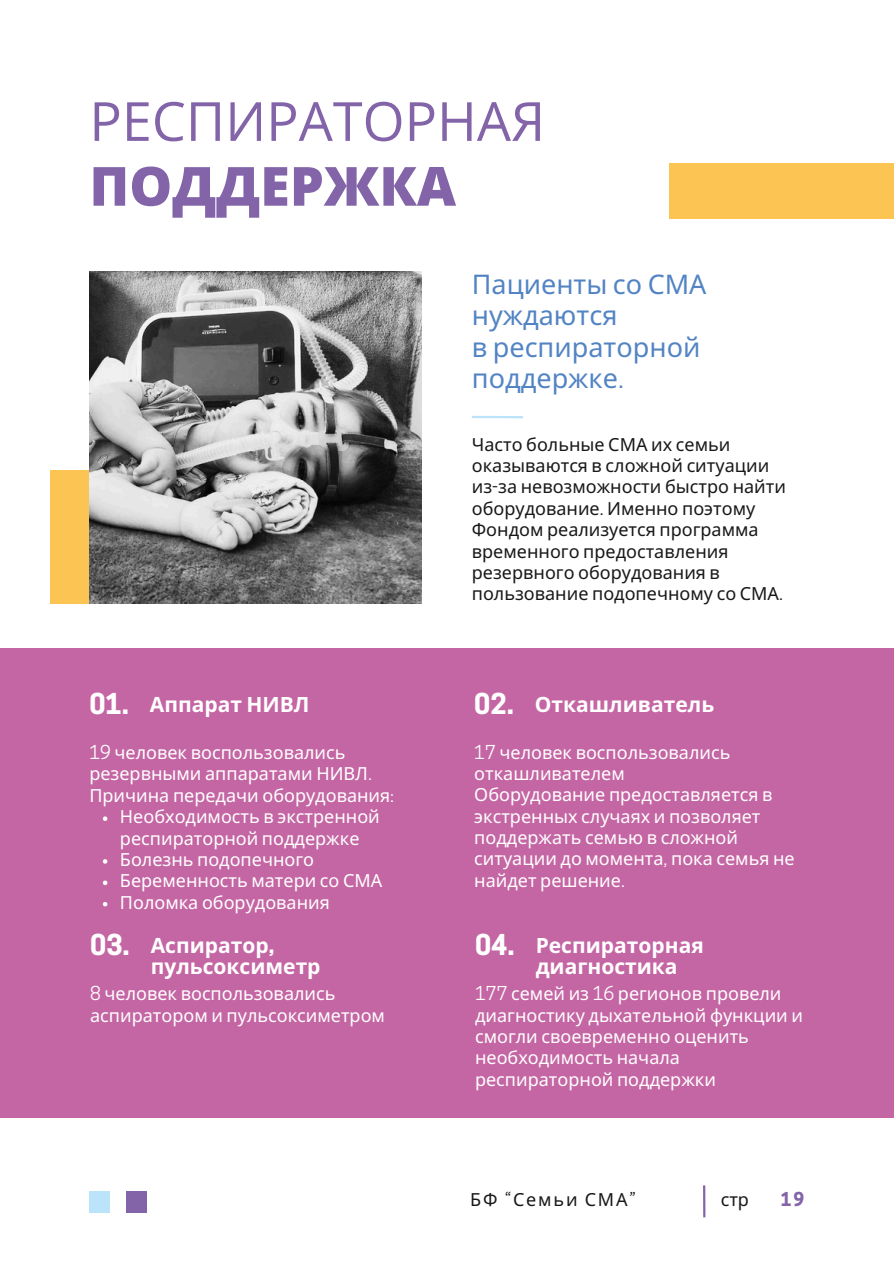
<style>
.page{position:relative;width:894px;height:1264px;background:#fff}
.page>*{position:absolute;margin:0;border:0;box-sizing:border-box;transform-origin:0 0}
.t1{font:54px "Open Sans";color:#8364a9}
.t2{font:800 54px "Open Sans";color:#8364a9}
.t3{font:27px/31.5px "Noto Sans";color:#5284c4}
.t4{font:700 27px "Cooper Hewitt";color:#fff}
.t5{font:700 21px/20.2px "Noto Sans";color:#fff}
.t6{font:18px/21.3px "Noto Sans";color:#fff}
.t7{font:18px/21.3px "Noto Sans";color:#191717}
.t8{font:18px "Noto Sans";letter-spacing:.1em;color:#191717}
.t9{font:700 18px "Cooper Hewitt";color:#8364a9}
.s1{font-family:"Cooper Hewitt"}
</style>
<div class="page">
<hr style="left:471px;top:416px;width:52px;height:2px;background:#bbe3fa">
<div style="left:0;top:648px;width:893px;height:469px;background:#c566a4"></div>
<div style="left:669px;top:163px;width:224px;height:56px;background:#fcc452"></div>
<div style="left:50px;top:469px;width:123px;height:134px;background:#fcc452"></div>
<img style="left:89px;top:271px;width:332px;height:332px">
<svg style="left:103px;top:816px;width:4px;height:5px"></svg>
<svg style="left:103px;top:859px;width:4px;height:4px"></svg>
<svg style="left:103px;top:880px;width:4px;height:5px"></svg>
<svg style="left:103px;top:902px;width:4px;height:4px"></svg>
<hr style="left:702px;top:1185px;width:3px;height:32px;background:#8364a9">
<div style="left:127px;top:1190px;width:20px;height:22px;background:#8364a9"></div>
<div style="left:89px;top:1190px;width:21px;height:22px;background:#bbe3fa"></div>
<h1 class="t1" style="left:89px;top:83px;width:457px">РЕСПИРАТОРНАЯ</h1>
<p class="t2" style="left:89px;top:148px;width:368px">ПОДДЕРЖКА</p>
<h3 class="t3" style="left:471px;top:267px;width:236px">Пациенты со СМА нуждаются<br>в респираторной поддержке<span class="s1">.</span></h3>
<h5 class="t7" style="left:471px;top:433px;width:315px">Часто больные СМА их семьи оказываются в сложной ситуации из<span class="s1">-</span>за невозможности быстро найти оборудование<span class="s1">.</span> Именно поэтому<br>Фондом реализуется программа временного предоставления резервного оборудования в</h5>
<h3 class="t7" style="left:471px;top:582px;width:312px">пользование подопечному со СМА<span class="s1">.</span></h3>
<h4 class="t4" style="left:89px;top:693px;width:41px">01.</h4>
<h5 class="t6" style="left:89px;top:741px;width:306px"><span class="s1">19</span> человек воспользовались резервными аппаратами НИВЛ<span class="s1">.<br></span>Причина передачи оборудования<span class="s1">:</span></h5>
<p class="t6" style="left:120px;top:805px;width:261px">Необходимость в экстренной респираторной поддержке<br>Болезнь подопечного</p>
<p class="t6" style="left:120px;top:869px;width:264px">Беременность матери со СМА</p>
<p class="t6" style="left:120px;top:891px;width:211px">Поломка оборудования</p>
<p class="t5" style="left:150px;top:693px;width:161px">Аппарат НИВЛ</p>
<h3 class="t4" style="left:474px;top:693px;width:41px">02.</h3>
<h4 class="t6" style="left:474px;top:741px;width:322px"><span class="s1">17</span> человек воспользовались откашливателем<br>Оборудование предоставляется в экстренных случаях и позволяет поддержать семью в сложной ситуации до момента<span class="s1">,</span> пока семья не</h4>
<h5 class="t6" style="left:474px;top:869px;width:152px">найдет решение<span class="s1">.</span></h5>
<h3 class="t5" style="left:534px;top:693px;width:181px">Откашливатель</h3>
<h4 class="t4" style="left:90px;top:935px;width:41px">03.</h4>
<h5 class="t6" style="left:90px;top:982px;width:296px"><span class="s1">8</span> человек воспользовались аспиратором и пульсоксиметром</h5>
<h4 class="t5" style="left:151px;top:935px;width:171px">Аспиратор<span class="s1">, </span>пульсоксиметр</h4>
<h5 class="t4" style="left:475px;top:935px;width:41px">04.</h5>
<h5 class="t6" style="left:475px;top:982px;width:329px"><span class="s1">177</span> семей из <span class="s1">16</span> регионов провели диагностику дыхательной функции и смогли своевременно оценить необходимость начала</h5>
<h5 class="t6" style="left:475px;top:1068px;width:242px">респираторной поддержки</h5>
<p class="t5" style="left:535px;top:935px;width:170px">Респираторная диагностика</p>
<p class="t8" style="left:470px;top:1186px;width:167px">БФ <span class="s1">“</span>Семьи СМА<span class="s1">”</span></p>
<p class="t7" style="left:720px;top:1188px;width:30px">стр</p>
<p class="t9" style="left:780px;top:1192px;width:25px">19</p>
</div>
